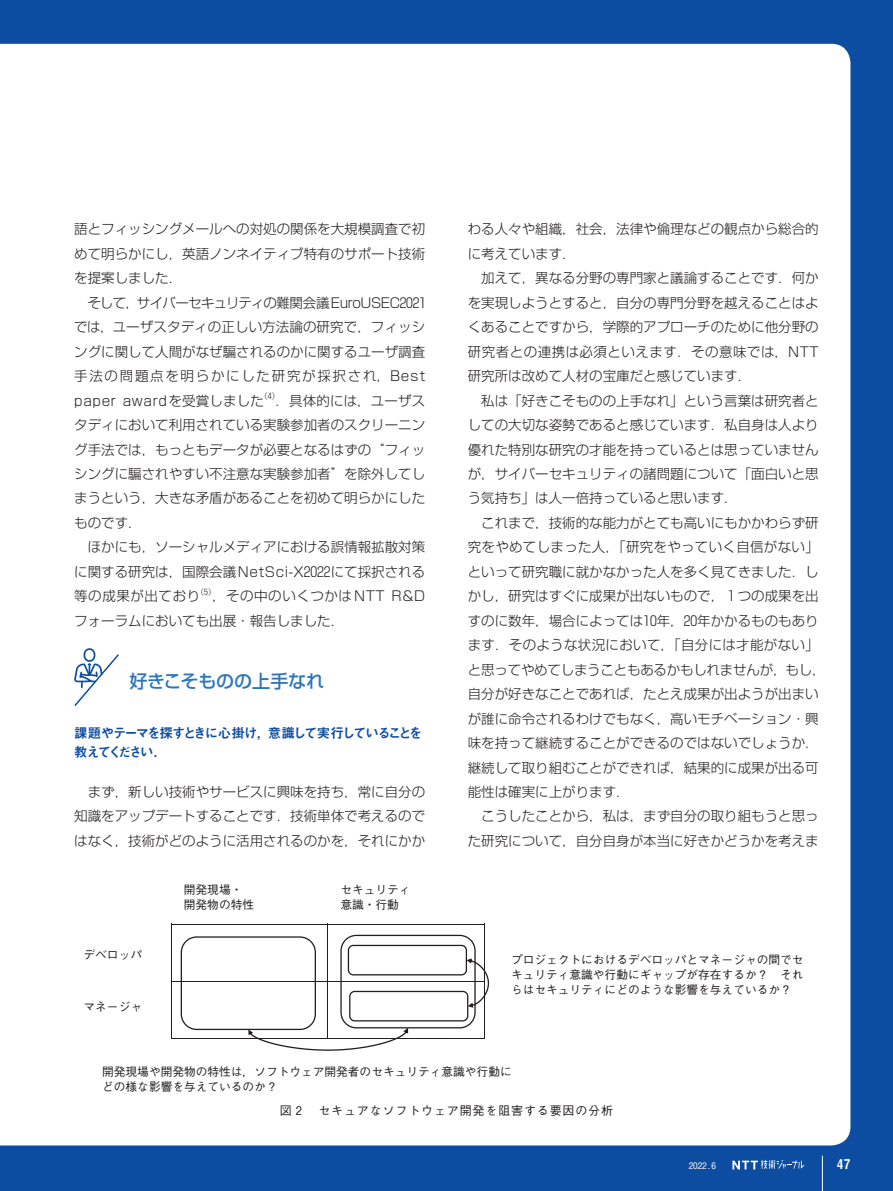
<style>
.page{position:relative;width:893px;height:1191px;background:#0d4da1}
.page>*{position:absolute;margin:0;border:0;box-sizing:border-box;transform-origin:0 0}
.t1{font:500 18px "Shin Go Pr 6";letter-spacing:-.015em;color:#2e76bc}
.t2{font:300 13.5px/24.5px "Shin Go Pr 6";color:#231f20;text-align:justify}
.t3{font:13.5px/19.2px "Midashi Go Pr 6 MB31";letter-spacing:-.145em;color:#0d4da1}
.t4{font:13.5px "Midashi Go Pr 6 MB31";color:#fff}
.t5{font:500 12px "Gothic BBB Pr 6";letter-spacing:.07em;color:#231f20}
.t6{font:500 11.7px/14.7px "Gothic BBB Pr 6";color:#231f20}
.t7{font:500 9px "Gothic BBB Pr 6";color:#fff}
.t8{font:300 7.8px "Shin Go Pr 6";color:#231f20}
</style>
<div class="page">
<div style="left:0;top:44px;width:850px;height:1101px;background:#fff"></div>
<svg style="left:732px;top:1160px;width:73px;height:9px"></svg>
<hr style="left:822px;top:1155px;width:1px;height:36px;background:#fff">
<svg style="left:73px;top:648px;width:48px;height:60px;background:#dfe7f2"></svg>
<div style="left:171px;top:924px;width:157px;height:57px;background:#fff"></div>
<div style="left:328px;top:924px;width:156px;height:57px;background:#fff"></div>
<div style="left:171px;top:981px;width:157px;height:57px;background:#fff"></div>
<hr style="left:327px;top:923px;width:1px;height:116px;background:#231f20">
<hr style="left:171px;top:981px;width:314px;height:1px;background:#231f20">
<hr style="left:171px;top:923px;width:1px;height:116px;background:#231f20">
<hr style="left:484px;top:923px;width:1px;height:116px;background:#231f20">
<hr style="left:171px;top:923px;width:314px;height:1px;background:#231f20">
<hr style="left:171px;top:1038px;width:314px;height:1px;background:#231f20">
<svg style="left:181px;top:934px;width:308px;height:116px"></svg>
<p class="t2" style="left:74px;top:216px;width:352px">語とフィッシングメールへの対処の関係を大規模調査で初めて明らかにし，英語ノンネイティブ特有のサポート技術を提案しました．</p>
<p class="t2" style="left:74px;top:289px;width:353px;text-indent:14px">そして，サイバーセキュリティの難関会議EuroUSEC2021では，ユーザスタディの正しい方法論の研究で，フィッシングに関して人間がなぜ騙されるのかに関するユーザ調査手法の問題点を明らかにした研究が採択され，Best paper awardを受賞しました</p>
<p class="t8" style="left:260px;top:390px;width:21px">（4）</p>
<p class="t2" style="left:74px;top:387px;width:353px;text-indent:201px">．具体的には，ユーザスタディにおいて利用されている実験参加者のスクリーニング手法では，もっともデータが必要となるはずの“フィッシングに騙されやすい不注意な実験参加者”を除外してしまうという，大きな矛盾があることを初めて明らかにしたものです．</p>
<p class="t2" style="left:74px;top:534px;width:352px;text-indent:14px">ほかにも，ソーシャルメディアにおける誤情報拡散対策に関する研究は，国際会議NetSci-X2022にて採択される等の成果が出ており</p>
<p class="t8" style="left:196px;top:585px;width:21px">（5）</p>
<p class="t2" style="left:74px;top:583px;width:353px;text-indent:138px">，その中のいくつかはNTT R&amp;Dフォーラムにおいても出展・報告しました．</p>
<h1 class="t1" style="left:129px;top:666px;width:196px">好きこそものの上手なれ</h1>
<p class="t3" style="left:74px;top:722px;width:350px">課題やテーマを探すときに心掛け，意識して実行していることを教えてください．</p>
<p class="t2" style="left:74px;top:778px;width:352px;text-indent:14px">まず，新しい技術やサービスに興味を持ち，常に自分の知識をアップデートすることです．技術単体で考えるのではなく，技術がどのように活用されるのかを，それにかか</p>
<p class="t6" style="left:84px;top:946px;width:60px">デベロッパ</p>
<p class="t6" style="left:84px;top:998px;width:60px">マネージャ</p>
<p class="t6" style="left:184px;top:881px;width:72px">開発現場・開発物の特性</p>
<p class="t6" style="left:340px;top:881px;width:72px">セキュリティ意識・行動</p>
<p class="t2" style="left:468px;top:216px;width:352px">わる人々や組織，社会，法律や倫理などの観点から総合的に考えています．</p>
<p class="t2" style="left:468px;top:265px;width:353px;text-indent:14px">加えて，異なる分野の専門家と議論することです．何かを実現しようとすると，自分の専門分野を越えることはよくあることですから，学際的アプローチのために他分野の研究者との連携は必須といえます．その意味では，NTT研究所は改めて人材の宝庫だと感じています．</p>
<p class="t2" style="left:468px;top:387px;width:352px;text-indent:14px">私は「好きこそものの上手なれ」という言葉は研究者としての大切な姿勢であると感じています．私自身は人より優れた特別な研究の才能を持っているとは思っていませんが，サイバーセキュリティの諸問題について「面白いと思う気持ち」は人一倍持っていると思います．</p>
<p class="t2" style="left:468px;top:509px;width:359px;text-align:left;text-indent:14px">これまで，技術的な能力がとても高いにもかかわらず研究をやめてしまった人，「研究をやっていく自信がない」といって研究職に就かなかった人を多く見てきました．しかし，研究はすぐに成果が出ないもので， 1 つの成果を出すのに数年，場合によっては10年，20年かかるものもあります．そのような状況において，「自分には才能がない」と思ってやめてしまうこともあるかもしれませんが，もし，自分が好きなことであれば，たとえ成果が出ようが出まいが誰に命令されるわけでもなく，高いモチベーション・興味を持って継続することができるのではないでしょうか．継続して取り組むことができれば，結果的に成果が出る可能性は確実に上がります．</p>
<p class="t2" style="left:468px;top:803px;width:352px;text-align:right">こうしたことから，私は，まず自分の取り組もうと思った研究について，自分自身が本当に好きかどうかを考えま</p>
<p class="t6" style="left:511px;top:951px;width:294px;text-align:justify">プロジェクトにおけるデベロッパとマネージャの間でセキュリティ意識や行動にギャップが存在するか？　それらはセキュリティにどのような影響を与えているか？</p>
<p class="t6" style="left:102px;top:1063px;width:411px">開発現場や開発物の特性は，ソフトウェア開発者のセキュリティ意識や行動にどの様な影響を与えているのか？</p>
<p class="t5" style="left:280px;top:1101px;width:335px">図２　セキュアなソフトウェア開発を阻害する要因の分析</p>
<p class="t7" style="left:689px;top:1158px;width:29px">2022.6</p>
<p class="t4" style="left:837px;top:1153px;width:15px">47</p>
</div>
